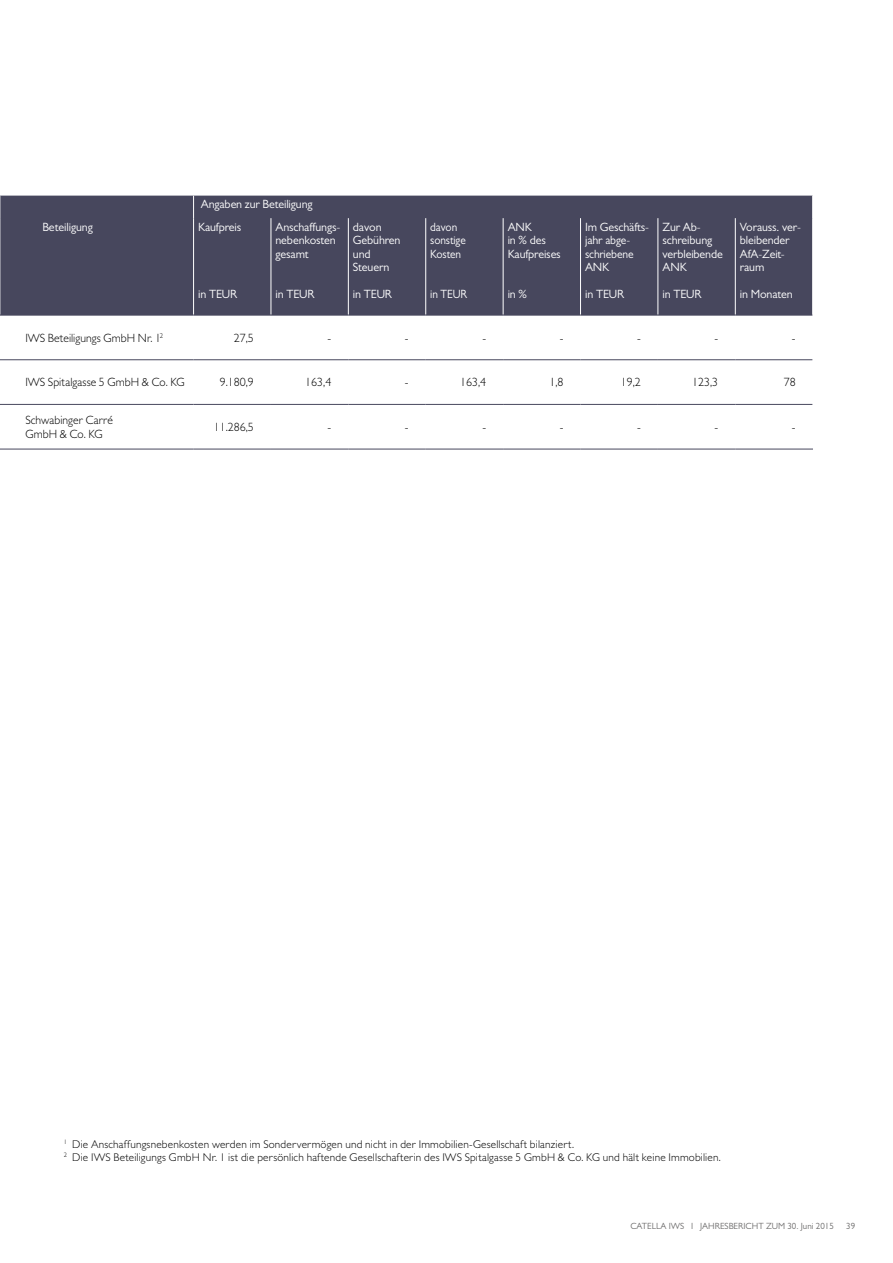
<style>
.page{position:relative;width:893px;height:1263px;background:#fff}
.page>*{position:absolute;margin:0;border:0;box-sizing:border-box;transform-origin:0 0}
.t1{font:12px/13.5px "Gill Sans MT Pro";letter-spacing:-.01em;color:#fff}
.t2{font:300 12px/13.5px "Gill Sans MT Pro";color:#000}
.t3{font:12px/13.5px "Gill Sans MT Pro";letter-spacing:-.01em;color:#fff;scale:.94 1}
.t4{font:300 11.25px/13.5px "Gill Sans MT Pro";letter-spacing:.015em;color:#000}
.t5{font:9px "Gill Sans MT Pro";color:#706f6f}
</style>
<div class="page">
<div style="left:1px;top:196px;width:811px;height:119px;background:#47475d"></div>
<svg style="left:812px;top:196px;width:1px;height:22px"></svg>
<hr style="left:271px;top:218px;width:1px;height:97px;background:#fff">
<hr style="left:348px;top:218px;width:1px;height:97px;background:#fff">
<hr style="left:425px;top:218px;width:1px;height:97px;background:#fff">
<hr style="left:503px;top:218px;width:1px;height:97px;background:#fff">
<hr style="left:580px;top:218px;width:1px;height:97px;background:#fff">
<hr style="left:658px;top:218px;width:1px;height:97px;background:#fff">
<hr style="left:735px;top:218px;width:1px;height:97px;background:#fff">
<svg style="left:0;top:196px;width:1px;height:22px"></svg>
<svg style="left:193px;top:196px;width:1px;height:22px"></svg>
<hr style="left:193px;top:218px;width:1px;height:97px;background:#fff">
<hr style="left:0;top:315px;width:194px;height:1px;background:#47475d">
<hr style="left:0;top:359px;width:194px;height:1px;background:#47475d">
<hr style="left:0;top:404px;width:194px;height:1px;background:#47475d">
<hr style="left:194px;top:315px;width:77px;height:1px;background:#47475d">
<hr style="left:194px;top:359px;width:77px;height:1px;background:#47475d">
<hr style="left:194px;top:404px;width:77px;height:1px;background:#47475d">
<hr style="left:271px;top:315px;width:77px;height:1px;background:#47475d">
<hr style="left:271px;top:359px;width:77px;height:1px;background:#47475d">
<hr style="left:271px;top:404px;width:77px;height:1px;background:#47475d">
<hr style="left:348px;top:315px;width:78px;height:1px;background:#47475d">
<hr style="left:348px;top:359px;width:78px;height:1px;background:#47475d">
<hr style="left:348px;top:404px;width:78px;height:1px;background:#47475d">
<hr style="left:426px;top:315px;width:77px;height:1px;background:#47475d">
<hr style="left:426px;top:359px;width:77px;height:1px;background:#47475d">
<hr style="left:426px;top:404px;width:77px;height:1px;background:#47475d">
<hr style="left:503px;top:315px;width:77px;height:1px;background:#47475d">
<hr style="left:503px;top:359px;width:77px;height:1px;background:#47475d">
<hr style="left:503px;top:404px;width:77px;height:1px;background:#47475d">
<hr style="left:580px;top:315px;width:78px;height:1px;background:#47475d">
<hr style="left:658px;top:315px;width:77px;height:1px;background:#47475d">
<hr style="left:735px;top:315px;width:77px;height:1px;background:#47475d">
<hr style="left:580px;top:359px;width:78px;height:1px;background:#47475d">
<hr style="left:658px;top:359px;width:77px;height:1px;background:#47475d">
<hr style="left:735px;top:359px;width:77px;height:1px;background:#47475d">
<hr style="left:580px;top:404px;width:78px;height:1px;background:#47475d">
<hr style="left:658px;top:404px;width:77px;height:1px;background:#47475d">
<hr style="left:735px;top:404px;width:77px;height:1px;background:#47475d">
<hr style="left:0;top:449px;width:194px;height:1px;background:#47475d">
<hr style="left:194px;top:449px;width:77px;height:1px;background:#47475d">
<hr style="left:271px;top:449px;width:77px;height:1px;background:#47475d">
<hr style="left:348px;top:449px;width:78px;height:1px;background:#47475d">
<hr style="left:426px;top:449px;width:77px;height:1px;background:#47475d">
<hr style="left:503px;top:449px;width:77px;height:1px;background:#47475d">
<hr style="left:580px;top:449px;width:78px;height:1px;background:#47475d">
<hr style="left:658px;top:449px;width:77px;height:1px;background:#47475d">
<hr style="left:735px;top:449px;width:78px;height:1px;background:#47475d">
<p class="t1" style="left:201px;top:197px;width:113px">Angaben zur Beteiligung</p>
<p class="t1" style="left:42px;top:220px;width:52px">Beteiligung</p>
<p class="t1" style="left:198px;top:220px;width:45px">Kaufpreis</p>
<p class="t1" style="left:198px;top:287px;width:41px">in TEUR</p>
<p class="t1" style="left:275px;top:220px;width:66px">Anschaffungs&shy;nebenkosten gesamt</p>
<p class="t1" style="left:275px;top:287px;width:41px">in TEUR</p>
<p class="t1" style="left:353px;top:220px;width:49px">davon<br>Gebühren und<br>Steuern</p>
<p class="t1" style="left:353px;top:287px;width:41px">in TEUR</p>
<p class="t3" style="left:430px;top:220px;width:39px">davon sonstige<br>Kosten</p>
<p class="t3" style="left:430px;top:287px;width:41px">in TEUR</p>
<p class="t1" style="left:508px;top:220px;width:55px">ANK<br>in % des<br>Kaufpreises</p>
<p class="t1" style="left:508px;top:287px;width:21px">in %</p>
<p class="t1" style="left:585px;top:220px;width:65px">Im Geschäfts&shy;jahr abge&shy;schriebene<br>ANK</p>
<p class="t1" style="left:585px;top:287px;width:41px">in TEUR</p>
<p class="t1" style="left:662px;top:220px;width:62px">Zur Ab&shy;schreibung verbleibende<br>ANK</p>
<p class="t1" style="left:662px;top:287px;width:41px">in TEUR</p>
<p class="t1" style="left:740px;top:220px;width:63px">Vorauss. ver&shy;bleibender<br>AfA-Zeit&shy;raum</p>
<p class="t1" style="left:740px;top:287px;width:54px">in Monaten</p>
<p class="t2" style="left:25px;top:331px;width:139px">IWS Beteiligungs GmbH Nr. 1<sup>2</sup></p>
<p class="t2" style="left:234px;top:331px;width:22px">27,5</p>
<p class="t2" style="left:328px;top:331px;width:5px">-</p>
<p class="t2" style="left:405px;top:331px;width:5px">-</p>
<p class="t2" style="left:482px;top:331px;width:5px">-</p>
<p class="t2" style="left:560px;top:331px;width:5px">-</p>
<p class="t2" style="left:637px;top:331px;width:5px">-</p>
<p class="t2" style="left:715px;top:331px;width:5px">-</p>
<p class="t2" style="left:792px;top:331px;width:5px">-</p>
<p class="t2" style="left:25px;top:375px;width:161px">IWS Spitalgasse 5 GmbH &amp; Co. KG</p>
<p class="t2" style="left:220px;top:375px;width:36px">9.180,9</p>
<p class="t2" style="left:305px;top:375px;width:28px">163,4</p>
<p class="t2" style="left:405px;top:375px;width:5px">-</p>
<p class="t2" style="left:460px;top:375px;width:28px">163,4</p>
<p class="t2" style="left:549px;top:375px;width:16px">1,8</p>
<p class="t2" style="left:621px;top:375px;width:22px">19,2</p>
<p class="t2" style="left:692px;top:375px;width:28px">123,3</p>
<p class="t2" style="left:784px;top:375px;width:13px">78</p>
<p class="t2" style="left:25px;top:413px;width:89px">Schwabinger Carré<br>GmbH &amp; Co. KG</p>
<p class="t2" style="left:214px;top:420px;width:42px">11.286,5</p>
<p class="t2" style="left:328px;top:420px;width:5px">-</p>
<p class="t2" style="left:405px;top:420px;width:5px">-</p>
<p class="t2" style="left:482px;top:420px;width:5px">-</p>
<p class="t2" style="left:560px;top:420px;width:5px">-</p>
<p class="t2" style="left:637px;top:420px;width:5px">-</p>
<p class="t2" style="left:715px;top:420px;width:5px">-</p>
<p class="t2" style="left:792px;top:420px;width:5px">-</p>
<p class="t4" style="left:64px;top:1137px;width:659px"><sup>1</sup> Die Anschaffungsnebenkosten werden im Sondervermögen und nicht in der Immobilien-Gesellschaft bilanziert.<br><sup>2</sup> Die IWS Beteiligungs GmbH Nr. 1 ist die persönlich haftende Gesellschafterin des IWS Spitalgasse 5 GmbH &amp; Co. KG und hält keine Immobilien.</p>
<p class="t5" style="left:630px;top:1221px;width:205px">CATELLA IWS I JAHRESBERICHT ZUM 30. Juni 2015</p>
<p class="t5" style="left:846px;top:1221px;width:10px">39</p>
</div>
